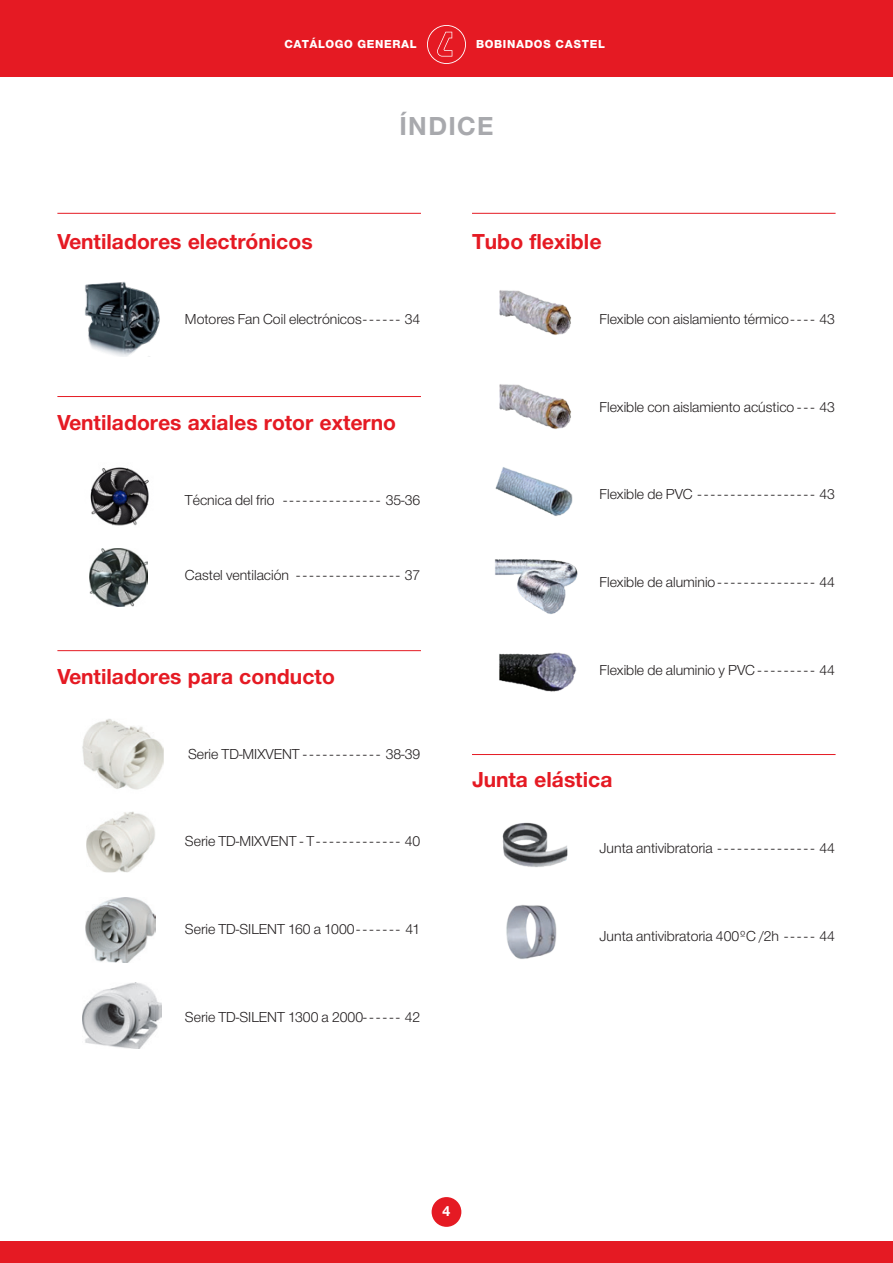
<style>
.page{position:relative;width:893px;height:1263px;background:#fff}
.page>*{position:absolute;margin:0;border:0;box-sizing:border-box;transform-origin:0 0}
.t1{font:27px "NH75";letter-spacing:.05em;color:#a8a9ad}
.t2{font:22.5px "NH75";color:#e51a23}
.t3{font:15px "NH45";color:#231f20}
.t4{font:15px "NH75";color:#fff}
.t5{font:12px "NH85";letter-spacing:.05em;color:#fff}
</style>
<div class="page">
<div style="left:0;top:0;width:893px;height:77px;background:#e51a23"></div>
<div style="left:0;top:1242px;width:893px;height:21px;background:#e51a23"></div>
<div style="left:432px;top:1197px;width:29px;height:30px;background:#e51a23;border-radius:50%"></div>
<svg style="left:427px;top:25px;width:39px;height:39px"></svg>
<hr style="left:57px;top:213px;width:364px;height:1px;background:#e51a23">
<hr style="left:57px;top:396px;width:364px;height:1px;background:#e51a23">
<hr style="left:57px;top:650px;width:364px;height:1px;background:#e51a23">
<hr style="left:472px;top:213px;width:364px;height:1px;background:#e51a23">
<hr style="left:472px;top:754px;width:364px;height:1px;background:#e51a23">
<img style="left:499px;top:384px;width:72px;height:45px">
<img style="left:499px;top:290px;width:72px;height:45px">
<img style="left:495px;top:467px;width:78px;height:49px">
<img style="left:499px;top:652px;width:78px;height:40px">
<img style="left:494px;top:559px;width:84px;height:55px">
<img style="left:506px;top:905px;width:51px;height:54px">
<img style="left:502px;top:822px;width:66px;height:45px">
<img style="left:90px;top:549px;width:57px;height:57px">
<img style="left:90px;top:467px;width:59px;height:59px">
<img style="left:85px;top:282px;width:75px;height:74px">
<img style="left:82px;top:719px;width:82px;height:71px">
<img style="left:86px;top:811px;width:69px;height:61px">
<img style="left:86px;top:898px;width:70px;height:64px">
<img style="left:83px;top:982px;width:79px;height:66px">
<p class="t5" style="left:284px;top:36px;width:134px">CATÁLOGO GENERAL</p>
<p class="t5" style="left:476px;top:36px;width:130px">BOBINADOS CASTEL</p>
<h2 class="t2" style="left:57px;top:226px;width:257px">Ventiladores electrónicos</h2>
<h1 class="t1" style="left:399px;top:107px;width:95px">ÍNDICE</h1>
<h2 class="t2" style="left:472px;top:226px;width:131px">Tubo flexible</h2>
<p class="t3" style="left:185px;top:309px;width:237px">Motores Fan Coil electrónicos - - - - - 34</p>
<h2 class="t2" style="left:57px;top:407px;width:340px">Ventiladores axiales rotor externo</h2>
<p class="t3" style="left:185px;top:490px;width:237px">Técnica del frio - - - - - - - - - - - - - - 35-36</p>
<p class="t3" style="left:185px;top:565px;width:237px">Castel ventilación - - - - - - - - - - - - - - - - 37</p>
<h2 class="t2" style="left:57px;top:661px;width:279px">Ventiladores para conducto</h2>
<p class="t3" style="left:188px;top:744px;width:234px">Serie TD-MIXVENT - - - - - - - - - - - 38-39</p>
<p class="t3" style="left:185px;top:831px;width:237px">Serie TD-MIXVENT - T - - - - - - - - - - - - 40</p>
<p class="t3" style="left:185px;top:919px;width:237px">Serie TD-SILENT 160 a 1000 - - - - - - 41</p>
<p class="t3" style="left:185px;top:1007px;width:237px">Serie TD-SILENT 1300 a 2000- - - - - - 42</p>
<p class="t3" style="left:600px;top:309px;width:237px">Flexible con aislamiento térmico - - - 43</p>
<p class="t3" style="left:600px;top:397px;width:237px">Flexible con aislamiento acústico - - 43</p>
<p class="t3" style="left:600px;top:484px;width:237px">Flexible de PVC - - - - - - - - - - - - - - - - - 43</p>
<p class="t3" style="left:600px;top:572px;width:237px">Flexible de aluminio - - - - - - - - - - - - - - 44</p>
<p class="t3" style="left:600px;top:660px;width:237px">Flexible de aluminio y PVC - - - - - - - - 44</p>
<h2 class="t2" style="left:472px;top:765px;width:142px">Junta elástica</h2>
<p class="t3" style="left:600px;top:838px;width:237px">Junta antivibratoria - - - - - - - - - - - - - - 44</p>
<p class="t3" style="left:600px;top:926px;width:237px">Junta antivibratoria 400ºC /2h - - - - 44</p>
<p class="t4" style="left:443px;top:1200px;width:9px">4</p>
</div>
